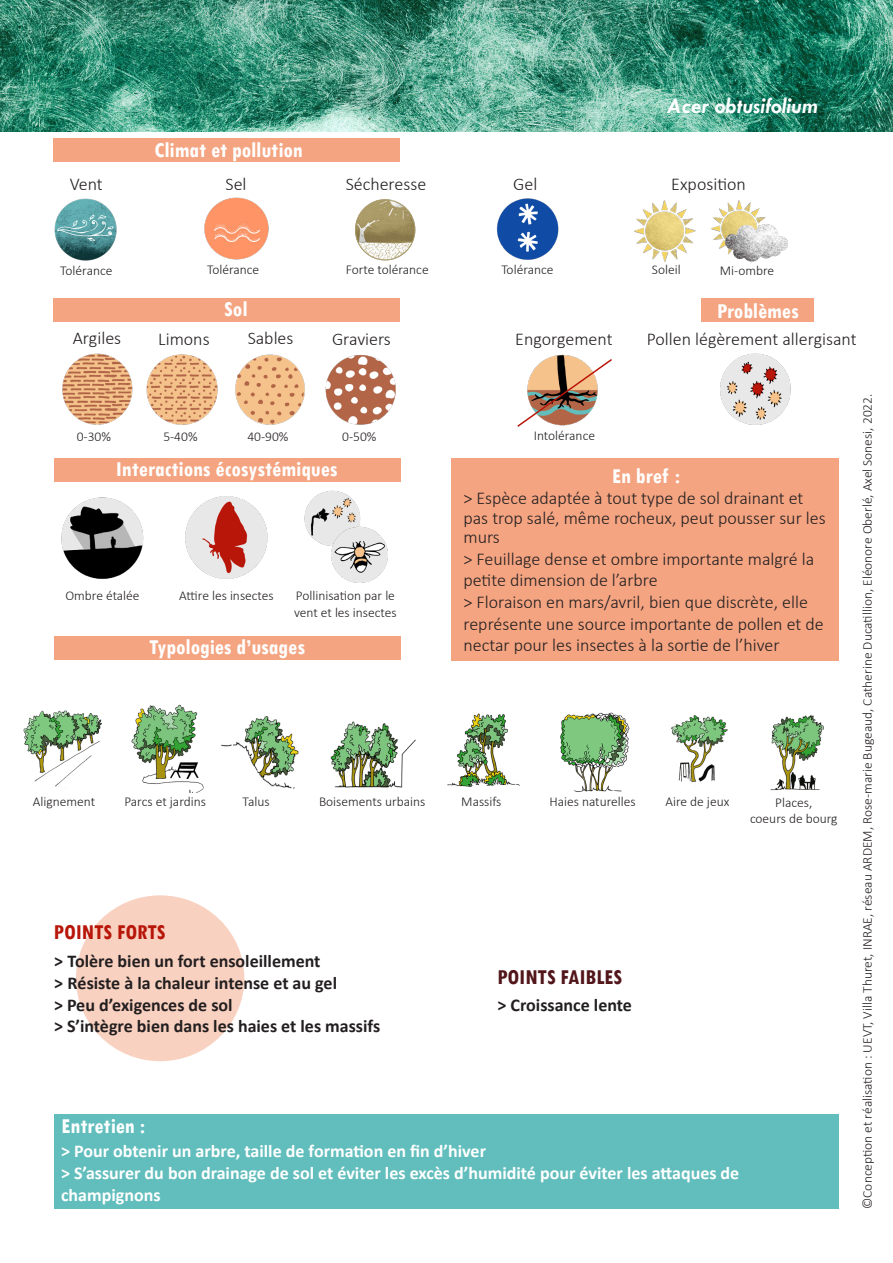
<style>
.page{position:relative;width:893px;height:1263px;background:#fff}
.page>*{position:absolute;margin:0;border:0;box-sizing:border-box;transform-origin:0 0}
.t1{font:700 condensed 22.5px "Tw Cen";color:#fff}
.t2{font:italic 700 22.5px "Tw Cen";color:#fff}
.t3{font:700 condensed 22.5px "Tw Cen";color:#51151a}
.t4{font:700 condensed 22.5px "Tw Cen";color:#b71609}
.t5{font:300 18px/21.6px "Calibri";color:#231f20}
.t6{font:700 18px "Calibri";color:#231f20}
.t7{font:700 18px/21.6px "Calibri";color:#fff}
.t8{font:300 13.5px/16.2px "Calibri";color:#231f20}
</style>
<div class="page">
<img style="left:0;top:0;width:893px;height:131px">
<div style="left:54px;top:1114px;width:785px;height:95px;background:#62bebd"></div>
<div style="left:76px;top:895px;width:168px;height:166px;background:#f9d1c0;border-radius:50%"></div>
<div style="left:451px;top:458px;width:388px;height:203px;background:#f4a481"></div>
<div style="left:54px;top:298px;width:346px;height:24px;background:#f4a481"></div>
<div style="left:54px;top:138px;width:346px;height:24px;background:#f4a481"></div>
<div style="left:55px;top:636px;width:346px;height:23px;background:#f4a481"></div>
<div style="left:54px;top:458px;width:346px;height:24px;background:#f4a481"></div>
<div style="left:702px;top:298px;width:112px;height:24px;background:#f4a481"></div>
<img style="left:204px;top:197px;width:65px;height:63px">
<img style="left:355px;top:199px;width:61px;height:62px">
<div style="left:355px;top:200px;width:60px;height:60px;border:1px solid #ad9d68;border-radius:50%"></div>
<img style="left:496px;top:198px;width:63px;height:62px">
<img style="left:634px;top:200px;width:62px;height:62px">
<img style="left:62px;top:353px;width:71px;height:72px">
<img style="left:146px;top:354px;width:72px;height:71px">
<img style="left:325px;top:355px;width:71px;height:70px">
<img style="left:551px;top:354px;width:23px;height:3px">
<svg style="left:517px;top:357px;width:95px;height:70px"></svg>
<img style="left:185px;top:496px;width:83px;height:83px">
<img style="left:304px;top:490px;width:57px;height:56px">
<img style="left:131px;top:704px;width:73px;height:89px">
<img style="left:560px;top:712px;width:69px;height:80px">
<img style="left:330px;top:721px;width:86px;height:67px">
<img style="left:447px;top:713px;width:73px;height:74px">
<img style="left:221px;top:716px;width:78px;height:73px">
<img style="left:54px;top:198px;width:63px;height:63px">
<img style="left:235px;top:354px;width:70px;height:71px">
<img style="left:711px;top:200px;width:77px;height:62px">
<img style="left:61px;top:497px;width:83px;height:82px">
<img style="left:23px;top:710px;width:79px;height:78px">
<img style="left:770px;top:714px;width:54px;height:77px">
<img style="left:671px;top:715px;width:57px;height:71px">
<img style="left:720px;top:353px;width:71px;height:72px">
<img style="left:330px;top:525px;width:58px;height:58px">
<p class="t5" style="left:70px;top:173px;width:35px">Vent</p>
<p class="t8" style="left:60px;top:262px;width:54px">Tolérance</p>
<h1 class="t1" style="left:155px;top:136px;width:150px">Climat et pollution</h1>
<p class="t2" style="left:667px;top:92px;width:152px">Acer obtusifolium</p>
<p class="t5" style="left:226px;top:173px;width:23px">Sel</p>
<p class="t5" style="left:346px;top:173px;width:82px">Sécheresse</p>
<p class="t5" style="left:513px;top:173px;width:26px">Gel</p>
<p class="t5" style="left:671px;top:173px;width:76px">Exposition</p>
<p class="t8" style="left:207px;top:262px;width:54px">Tolérance</p>
<p class="t8" style="left:346px;top:262px;width:84px">Forte tolérance</p>
<p class="t8" style="left:501px;top:262px;width:54px">Tolérance</p>
<p class="t8" style="left:652px;top:261px;width:30px">Soleil</p>
<h1 class="t1" style="left:224px;top:296px;width:25px">Sol</h1>
<p class="t8" style="left:720px;top:262px;width:56px">Mi-ombre</p>
<h1 class="t1" style="left:717px;top:297px;width:83px">Problèmes</h1>
<p class="t5" style="left:73px;top:327px;width:50px">Argiles</p>
<p class="t5" style="left:158px;top:328px;width:53px">Limons</p>
<p class="t5" style="left:332px;top:328px;width:60px">Graviers</p>
<p class="t5" style="left:515px;top:328px;width:99px">Engorgement</p>
<p class="t5" style="left:248px;top:327px;width:47px">Sables</p>
<p class="t5" style="left:647px;top:328px;width:211px">Pollen légèrement allergisant</p>
<p class="t8" style="left:77px;top:428px;width:36px">0-30%</p>
<p class="t8" style="left:163px;top:428px;width:36px">5-40%</p>
<p class="t8" style="left:247px;top:428px;width:43px">40-90%</p>
<p class="t8" style="left:342px;top:428px;width:36px">0-50%</p>
<h1 class="t1" style="left:116px;top:455px;width:223px">Interactions écosystémiques</h1>
<p class="t8" style="left:65px;top:588px;width:76px">Ombre étalée</p>
<p class="t8" style="left:179px;top:588px;width:96px">Attire les insectes</p>
<p class="t8" style="left:294px;top:588px;width:104px">Pollinisation par le vent et les insectes</p>
<h1 class="t1" style="left:149px;top:633px;width:157px">Typologies d’usages</h1>
<p class="t8" style="left:534px;top:428px;width:63px">Intolérance</p>
<h1 class="t1" style="left:612px;top:463px;width:69px">En bref :</h1>
<p class="t5" style="left:463px;top:488px;width:364px;line-height:19.5px">&gt; Espèce adaptée à tout type de sol drainant et pas trop salé, même rocheux, peut pousser sur les murs</p>
<p class="t5" style="left:463px;top:548px;width:352px">&gt; Feuillage dense et ombre importante malgré la petite dimension de l’arbre</p>
<p class="t5" style="left:463px;top:591px;width:362px">&gt; Floraison en mars/avril, bien que discrète, elle représente une source importante de pollen et de nectar pour les insectes à la sortie de l’hiver</p>
<p class="t8" style="left:124px;top:793px;width:83px">Parcs et jardins</p>
<p class="t8" style="left:243px;top:793px;width:29px">Talus</p>
<p class="t8" style="left:319px;top:793px;width:108px">Boisements urbains</p>
<p class="t8" style="left:461px;top:793px;width:42px">Massifs</p>
<p class="t8" style="left:549px;top:793px;width:88px">Haies naturelles</p>
<p class="t8" style="left:33px;top:793px;width:64px">Alignement</p>
<p class="t8" style="left:775px;top:794px;width:39px">Places,</p>
<p class="t8" style="left:750px;top:810px;width:89px">coeurs de bourg</p>
<p class="t8" style="left:665px;top:793px;width:65px">Aire de jeux</p>
<h1 class="t4" style="left:54px;top:918px;width:113px">POINTS FORTS</h1>
<p class="t6" style="left:54px;top:949px;width:268px">&gt; Tolère bien un fort ensoleillement</p>
<p class="t6" style="left:54px;top:970px;width:285px">&gt; Résiste à la chaleur intense et au gel</p>
<p class="t6" style="left:54px;top:992px;width:180px">&gt; Peu d’exigences de sol</p>
<p class="t6" style="left:54px;top:1013px;width:328px">&gt; S’intègre bien dans les haies et les massifs</p>
<h1 class="t1" style="left:62px;top:1112px;width:85px">Entretien :</h1>
<h1 class="t3" style="left:497px;top:963px;width:126px">POINTS FAIBLES</h1>
<p class="t6" style="left:497px;top:993px;width:136px">&gt; Croissance lente</p>
<p class="t7" style="left:61px;top:1140px;width:426px">&gt; Pour obtenir un arbre, taille de formation en fin d’hiver</p>
<p class="t7" style="left:61px;top:1162px;width:680px">&gt; S’assurer du bon drainage de sol et éviter les excès d’humidité pour éviter les attaques de champignons</p>
<p class="t8" style="left:859px;top:1209px;width:817px;rotate:-90deg">©Conception et réalisation : UEVT, Villa Thuret, INRAE, réseau ARDEM, Rose-marie Bugeaud, Catherine Ducatillion, Eléonore Oberlé, Axel Sonesi, 2022.</p>
</div>
